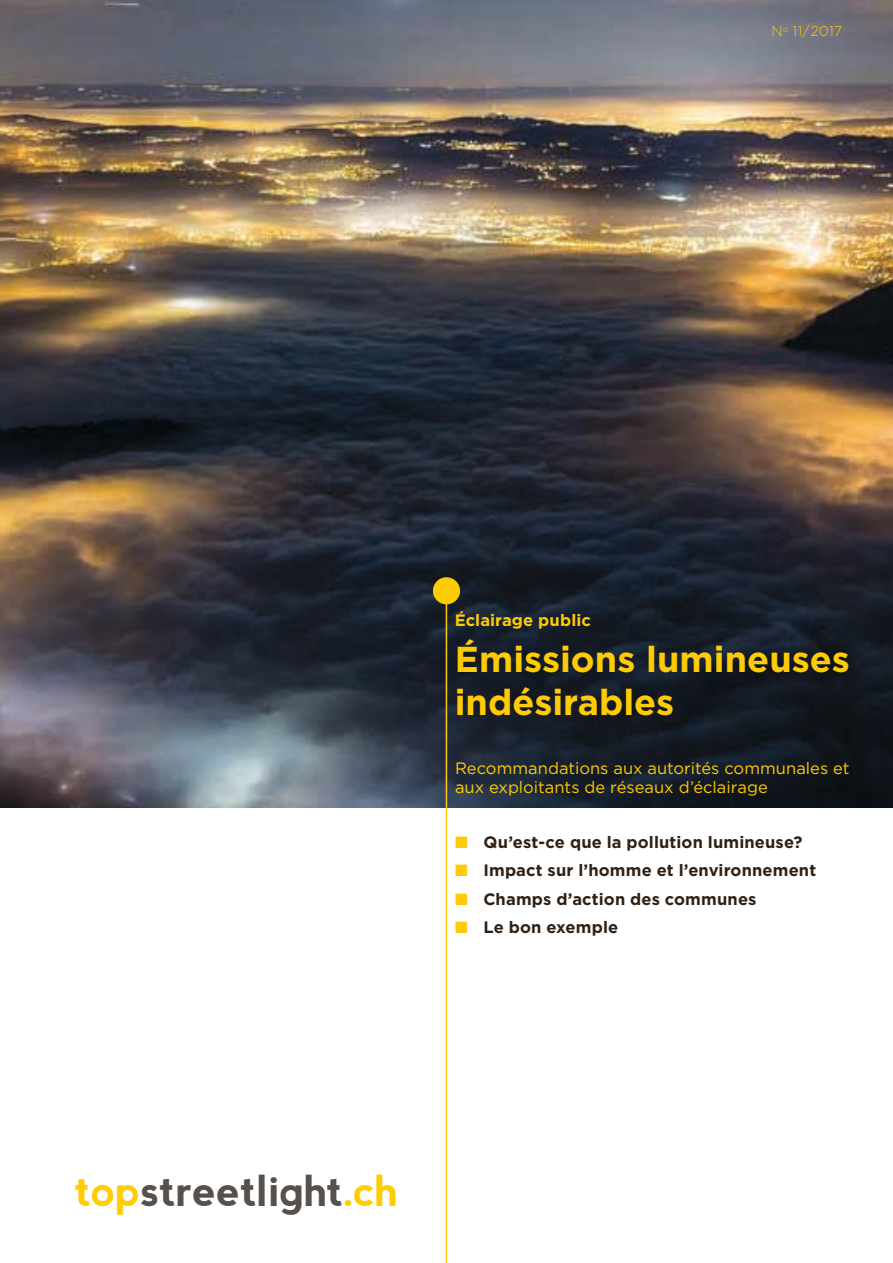
<style>
.page{position:relative;width:893px;height:1263px;background:#fff}
.page>*{position:absolute;margin:0;border:0;box-sizing:border-box;transform-origin:0 0}
.t1{font:700 42.75px "nevis";color:#57514d}
.t2{font:700 36px/43.5px "Gotham";color:#ffcb04}
.t3{font:700 16.5px/28.5px "Gotham";letter-spacing:.01em;color:#2f2116}
.t4{font:16.5px/19.5px "Gotham";color:#ffcb04}
.t5{font:700 16.5px "Gotham";letter-spacing:.005em;color:#ffcb04}
.t6{font:300 14.25px "Gotham";letter-spacing:.005em;color:#ffcb04}
.s1{color:#ffcd00}
</style>
<div class="page">
<img style="left:0;top:0;width:893px;height:808px">
<div style="left:434px;top:578px;width:25px;height:26px;background:#ffcb04;border-radius:50%"></div>
<div style="left:433px;top:577px;width:27px;height:27px;border:2px solid #ffcb04;border-radius:50%"></div>
<hr style="left:446px;top:595px;width:1px;height:212px;background:#ffcb04">
<hr style="left:446px;top:807px;width:1px;height:456px;background:#ffcb04">
<p class="t6" style="left:771px;top:22px;width:72px">N<sup>o</sup> 11/2017</p>
<p class="t5" style="left:455px;top:609px;width:138px">Éclairage public</p>
<h2 class="t2" style="left:455px;top:637px;width:397px">Émissions lumineuses indésirables</h2>
<p class="t4" style="left:455px;top:757px;width:396px">Recommandations aux autorités communales et aux exploitants de réseaux d’éclairage</p>
<p class="t3" style="left:483px;top:828px;width:334px">Qu’est-ce que la pollution lumineuse?<br>Impact sur l’homme et l’environnement<br>Champs d’action des communes<br>Le bon exemple</p>
<h1 class="t1" style="left:75px;top:1166px;width:324px"><span class="s1">top</span>streetlight<span class="s1">.ch</span></h1>
</div>
